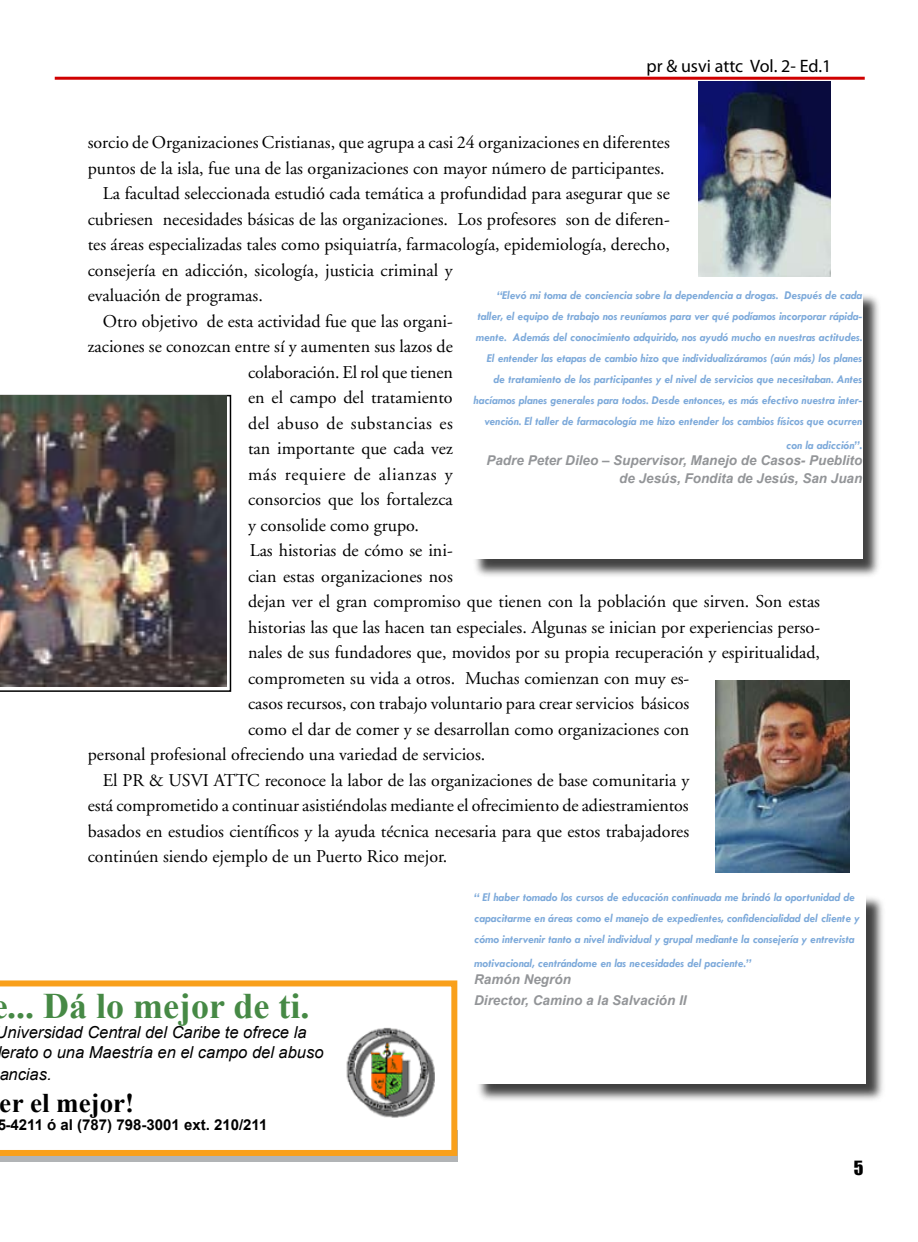
<style>
.page{position:relative;width:918px;height:1242px;background:#fff}
.page>*{position:absolute;margin:0;border:0;box-sizing:border-box;transform-origin:0 0}
.t1{font:700 36px "Times New Roman";color:#468945}
.t2{font:700 27px "Times New Roman";color:#000}
.t3{font:18px "Adobe Garamond";color:#000}
.t4{font:18px "Adobe Garamond";letter-spacing:.025em;color:#000}
.t5{font:18px "Adobe Garamond";letter-spacing:.04em;color:#000}
.t6{font:18px "Myriad Pro";color:#000}
.t7{font:18px "Impact";color:#000}
.t8{font:italic 16.5px/19.8px "Arial";color:#000}
.t9{font:700 15px "Arial";color:#000}
.t10{font:italic 700 13.5px/18px "Arial";color:#939598;text-align:right}
.t11{font:italic 700 12px/21px "Tw Cen";color:#7ca9da;text-align:right}
.s1{font-size:13.5px}
</style>
<div class="page">
<div style="left:0;top:1131px;width:457px;height:31px;background:#b1b4b6"></div>
<svg style="left:0;top:980px;width:457px;height:176px"></svg>
<div style="left:471px;top:291px;width:412px;height:288px;background:#000;opacity:.75"></div>
<div style="left:471px;top:291px;width:391px;height:268px;background:#fff"></div>
<svg style="left:0;top:395px;width:231px;height:297px"></svg>
<img style="left:0;top:395px;width:226px;height:291px">
<img style="left:699px;top:82px;width:131px;height:194px">
<img style="left:716px;top:681px;width:133px;height:192px">
<div style="left:475px;top:893px;width:411px;height:211px;background:#000;opacity:.75"></div>
<div style="left:474px;top:893px;width:392px;height:190px;background:#fff"></div>
<hr style="left:55px;top:77px;width:810px;height:3px;background:#d00000">
<img style="left:343px;top:1026px;width:92px;height:93px">
<p class="t6" style="left:646px;top:55px;width:187px">pr &amp; usvi attc Vol. 2- Ed.1</p>
<p class="t3" style="left:88px;top:133px;width:584px">sorcio de Organizaciones Cristianas, que agrupa a casi 24 organizaciones en diferentes</p>
<p class="t3" style="left:88px;top:158px;width:579px">puntos de la isla, fue una de las organizaciones con mayor número de participantes.</p>
<p class="t3" style="left:103px;top:184px;width:568px">La facultad seleccionada estudió cada temática a profundidad para asegurar que se</p>
<p class="t3" style="left:88px;top:209px;width:584px">cubriesen necesidades básicas de las organizaciones. Los profesores son de diferen-</p>
<p class="t3" style="left:88px;top:235px;width:584px">tes áreas especializadas tales como psiquiatría, farmacología, epidemiología, derecho,</p>
<p class="t3" style="left:88px;top:260px;width:367px">consejería en adicción, sicología, justicia criminal y</p>
<p class="t3" style="left:88px;top:286px;width:177px">evaluación de programas.</p>
<p class="t3" style="left:103px;top:311px;width:351px">Otro objetivo de esta actividad fue que las organi-</p>
<p class="t3" style="left:88px;top:337px;width:367px">zaciones se conozcan entre sí y aumenten sus lazos de</p>
<p class="t3" style="left:248px;top:362px;width:206px">colaboración. El rol que tienen</p>
<p class="t3" style="left:248px;top:388px;width:206px">en el campo del tratamiento</p>
<p class="t4" style="left:248px;top:413px;width:206px">del abuso de substancias es</p>
<p class="t3" style="left:248px;top:439px;width:206px">tan importante que cada vez</p>
<p class="t5" style="left:248px;top:464px;width:206px">más requiere de alianzas y</p>
<p class="t3" style="left:248px;top:490px;width:206px">consorcios que los fortalezca</p>
<p class="t3" style="left:248px;top:515px;width:173px">y consolide como grupo.</p>
<p class="t3" style="left:250px;top:541px;width:205px">Las historias de cómo se ini-</p>
<p class="t3" style="left:248px;top:566px;width:206px">cian estas organizaciones nos</p>
<p class="t3" style="left:248px;top:592px;width:574px">dejan ver el gran compromiso que tienen con la población que sirven. Son estas</p>
<p class="t3" style="left:248px;top:617px;width:574px">historias las que las hacen tan especiales. Algunas se inician por experiencias perso-</p>
<p class="t3" style="left:248px;top:643px;width:574px">nales de sus fundadores que, movidos por su propia recuperación y espiritualidad,</p>
<p class="t3" style="left:248px;top:668px;width:443px">comprometen su vida a otros. Muchas comienzan con muy es-</p>
<p class="t3" style="left:248px;top:694px;width:443px">casos recursos, con trabajo voluntario para crear servicios básicos</p>
<p class="t3" style="left:248px;top:719px;width:443px">como el dar de comer y se desarrollan como organizaciones con</p>
<p class="t3" style="left:88px;top:745px;width:399px">personal profesional ofreciendo una variedad de servicios.</p>
<p class="t3" style="left:103px;top:770px;width:588px">El PR &amp; USVI ATTC reconoce la labor de las organizaciones de base comunitaria y</p>
<p class="t3" style="left:88px;top:796px;width:603px">está comprometido a continuar asistiéndolas mediante el ofrecimiento de adiestramientos</p>
<p class="t3" style="left:88px;top:821px;width:603px">basados en estudios científicos y la ayuda técnica necesaria para que estos trabajadores</p>
<p class="t3" style="left:88px;top:847px;width:361px">continúen siendo ejemplo de un Puerto Rico mejor.</p>
<p class="t11" style="left:474px;top:887px;width:387px;text-align:left">“ El haber tomado los cursos de educación continuada me brindó la oportunidad de capacitarme en áreas como el manejo de expedientes, confidencialidad del cliente y cómo intervenir tanto a nivel individual y grupal mediante la consejería y entrevista</p>
<p class="t11" style="left:474px;top:953px;width:279px">motivacional, centrándome en las necesidades del paciente.”</p>
<p class="t10" style="left:474px;top:969px;width:214px;line-height:21.6px;text-align:left">Ramón Negrón<br>Director, Camino a la Salvación II</p>
<p class="t11" style="left:474px;top:285px;width:390px">“Elevó mi toma de conciencia sobre la dependencia a drogas. Después de cada taller, el equipo de trabajo nos reuníamos para ver qué podíamos incorporar rápida&shy;mente. Además del conocimiento adquirido, nos ayudó mucho en nuestras actitudes.<br>El entender las etapas de cambio hizo que individualizáramos (aún más) los planes de tratamiento de los participantes y el nivel de servicios que necesitaban. Antes hacíamos planes generales para todos. Desde entonces, es más efectivo nuestra inter&shy;vención. El taller de farmacología me hizo entender los cambios físicos que ocurren</p>
<p class="t11" style="left:786px;top:435px;width:78px">con la adicción”<span class="s1">.</span></p>
<p class="t10" style="left:486px;top:452px;width:377px">Padre Peter Dileo – Supervisor, Manejo de Casos- Pueblito de Jesús, Fondita de Jesús, San Juan</p>
<h1 class="t1" style="left:7px;top:981px;width:304px">... Dá lo mejor de ti.</h1>
<p class="t8" style="left:1px;top:1023px;width:324px;text-indent:-5px">Universidad Central del Caribe te ofrece la erato o una Maestría en el campo del abuso</p>
<p class="t8" style="left:-1px;top:1064px;width:54px">ancias.</p>
<h2 class="t2" style="left:0;top:1084px;width:136px">er el mejor!</h2>
<p class="t9" style="left:-3px;top:1115px;width:272px">5-4211 ó al (787) 798-3001 ext. 210/211</p>
<p class="t7" style="left:854px;top:1154px;width:11px">5</p>
</div>
